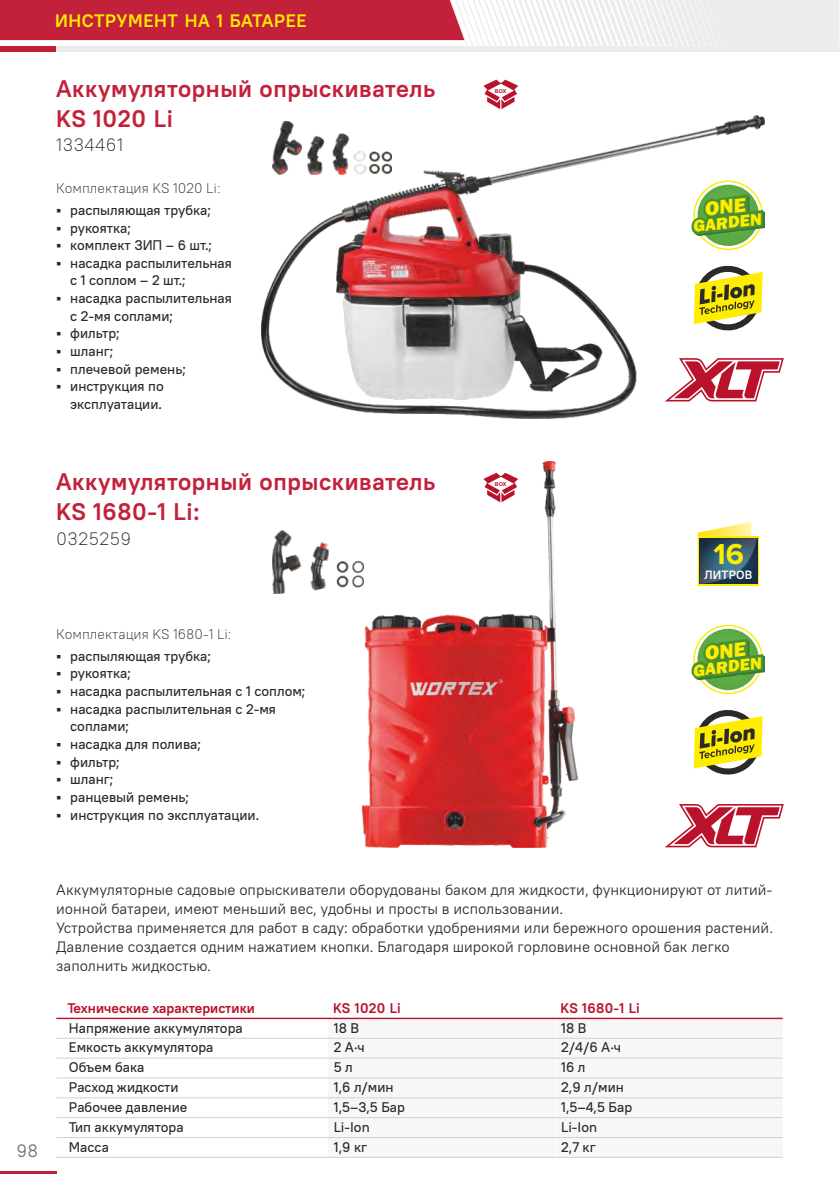
<style>
.page{position:relative;width:840px;height:1191px;background:#fff}
.page>*{position:absolute;margin:0;border:0;box-sizing:border-box;transform-origin:0 0}
.t1{font:700 29.8px "Proxima Nova";color:#ffed00}
.t2{font:700 24px/30.2px "PT Root UI";letter-spacing:.025em;color:#c3213a}
.t3{font:700 18px "PT Root UI";letter-spacing:.035em;color:#ffed00}
.t4{font:300 18px "PT Root UI";letter-spacing:.025em;color:#2b2a29}
.t5{font:18px "PT Root UI";color:#727271}
.t6{font:800 17.2px "Franklin Gothic";color:#ffed00}
.t7{font:15px/18.8px "PT Root UI";color:#2b2a29}
.t8{font:500 14px/19.8px "PT Root UI";color:#2b2a29}
.t9{font:300 14px "PT Root UI";color:#2b2a29}
.t10{font:700 14px "PT Root UI";color:#ba122b}
.t11{font:700 12px "PT Root UI";letter-spacing:.015em;color:#fefefe}
.t12{font:700 5.4px "Arial";color:#ba122b}
</style>
<div class="page">
<div style="left:0;top:46px;width:56px;height:5px;background:#c3213a"></div>
<div style="left:56px;top:46px;width:783px;height:5px;background:#ebecec"></div>
<svg style="left:0;top:0;width:839px;height:46px"></svg>
<hr style="left:0;top:1171px;width:56px;height:3px;background:#c3213a">
<svg style="left:483px;top:80px;width:34px;height:29px"></svg>
<img style="left:261px;top:116px;width:503px;height:303px">
<img style="left:273px;top:121px;width:118px;height:54px">
<img style="left:363px;top:461px;width:214px;height:386px">
<img style="left:273px;top:530px;width:91px;height:63px">
<div style="left:328px;top:1018px;width:454px;height:139px;background:#f7f7f7"></div>
<hr style="left:554px;top:1018px;width:2px;height:139px;background:#fefefe">
<hr style="left:56px;top:1037px;width:726px;height:1px;background:#cfd0d0">
<hr style="left:56px;top:1057px;width:726px;height:1px;background:#cfd0d0">
<hr style="left:56px;top:1077px;width:726px;height:1px;background:#cfd0d0">
<hr style="left:56px;top:1097px;width:726px;height:1px;background:#cfd0d0">
<hr style="left:56px;top:1117px;width:726px;height:1px;background:#cfd0d0">
<hr style="left:56px;top:1137px;width:726px;height:1px;background:#cfd0d0">
<hr style="left:56px;top:1157px;width:726px;height:1px;background:#cfd0d0">
<hr style="left:56px;top:1017px;width:726px;height:2px;background:#ba122b">
<svg style="left:692px;top:263px;width:70px;height:70px"></svg>
<svg style="left:693px;top:710px;width:69px;height:65px"></svg>
<svg style="left:693px;top:181px;width:69px;height:69px"></svg>
<svg style="left:693px;top:625px;width:69px;height:69px"></svg>
<svg style="left:756px;top:536px;width:2px;height:49px"></svg>
<svg style="left:697px;top:522px;width:59px;height:63px;background:#6d8171"></svg>
<svg style="left:664px;top:358px;width:119px;height:43px"></svg>
<svg style="left:665px;top:804px;width:118px;height:43px"></svg>
<svg style="left:691px;top:185px;width:73px;height:61px"></svg>
<svg style="left:691px;top:629px;width:73px;height:61px"></svg>
<p class="t3" style="left:55px;top:13px;width:253px">ИНСТРУМЕНТ НА 1 БАТАРЕЕ</p>
<h2 class="t2" style="left:56px;top:75px;width:380px">Аккумуляторный опрыскиватель<br>KS 1020 Li</h2>
<p class="t4" style="left:56px;top:137px;width:69px">1334461</p>
<p class="t9" style="left:56px;top:183px;width:166px">Комплектация KS 1020 Li:</p>
<p class="t8" style="left:56px;top:201px;width:156px">▪ распыляющая трубка;</p>
<p class="t8" style="left:56px;top:219px;width:76px">▪ рукоятка;</p>
<p class="t8" style="left:56px;top:236px;width:157px">▪ комплект ЗИП – 6 шт.;</p>
<p class="t8" style="left:70px;top:255px;width:163px;line-height:17.6px;text-indent:-14px">▪ насадка распылительная с 1 соплом – 2 шт.;</p>
<p class="t8" style="left:70px;top:290px;width:163px;line-height:17.6px;text-indent:-14px">▪ насадка распылительная с 2-мя соплами;</p>
<p class="t8" style="left:56px;top:325px;width:65px">▪ фильтр;</p>
<p class="t8" style="left:56px;top:342px;width:59px">▪ шланг;</p>
<p class="t8" style="left:56px;top:360px;width:131px">▪ плечевой ремень;</p>
<p class="t8" style="left:56px;top:379px;width:109px;line-height:17.6px;text-align:right">▪ инструкция по эксплуатации.</p>
<h2 class="t2" style="left:56px;top:468px;width:380px">Аккумуляторный опрыскиватель<br>KS 1680-1 Li:</h2>
<p class="t4" style="left:56px;top:530px;width:76px">0325259</p>
<p class="t9" style="left:56px;top:628px;width:176px">Комплектация KS 1680-1 Li:</p>
<p class="t8" style="left:56px;top:647px;width:156px">▪ распыляющая трубка;</p>
<p class="t8" style="left:56px;top:664px;width:76px">▪ рукоятка;</p>
<p class="t8" style="left:56px;top:682px;width:250px">▪ насадка распылительная с 1 соплом;</p>
<p class="t8" style="left:70px;top:701px;width:207px;line-height:17.6px;text-indent:-14px">▪ насадка распылительная с 2-мя соплами;</p>
<p class="t8" style="left:56px;top:735px;width:146px">▪ насадка для полива;</p>
<p class="t8" style="left:56px;top:753px;width:65px">▪ фильтр;</p>
<p class="t8" style="left:56px;top:770px;width:59px">▪ шланг;</p>
<p class="t8" style="left:56px;top:788px;width:134px">▪ ранцевый ремень;</p>
<p class="t8" style="left:56px;top:806px;width:204px">▪ инструкция по эксплуатации.</p>
<p class="t12" style="left:494px;top:89px;width:13px">BOX</p>
<p class="t12" style="left:494px;top:482px;width:13px">BOX</p>
<p class="t6" style="left:691px;top:220px;width:70px;rotate:-7deg">GARDEN</p>
<h1 class="t1" style="left:713px;top:540px;width:32px">16</h1>
<p class="t11" style="left:704px;top:570px;width:49px">ЛИТРОВ</p>
<p class="t6" style="left:691px;top:664px;width:70px;rotate:-7deg">GARDEN</p>
<p class="t5" style="left:17px;top:1143px;width:23px">98</p>
<p class="t7" style="left:56px;top:881px;width:718px">Аккумуляторные садовые опрыскиватели оборудованы баком для жидкости, функционируют от литий&shy;ионной батареи, имеют меньший вес, удобны и просты в использовании.<br>Устройства применяется для работ в саду: обработки удобрениями или бережного орошения растений.<br>Давление создается одним нажатием кнопки. Благодаря широкой горловине основной бак легко заполнить жидкостью.</p>
<p class="t10" style="left:67px;top:1002px;width:189px">Технические характеристики</p>
<p class="t10" style="left:333px;top:1002px;width:69px">KS 1020 Li</p>
<p class="t10" style="left:560px;top:1002px;width:81px">KS 1680-1 Li</p>
<p class="t8" style="left:69px;top:1019px;width:175px">Напряжение аккумулятора<br>Емкость аккумулятора<br>Объем бака<br>Расход жидкости<br>Рабочее давление<br>Тип аккумулятора<br>Масса</p>
<p class="t8" style="left:333px;top:1019px;width:73px">18 В<br>2 А·ч<br>5 л<br>1,6 л/мин<br>1,5–3,5 Бар<br>Li-Ion<br>1,9 кг</p>
<p class="t8" style="left:561px;top:1019px;width:73px">18 В<br>2/4/6 А·ч<br>16 л<br>2,9 л/мин<br>1,5–4,5 Бар<br>Li-Ion<br>2,7 кг</p>
</div>
